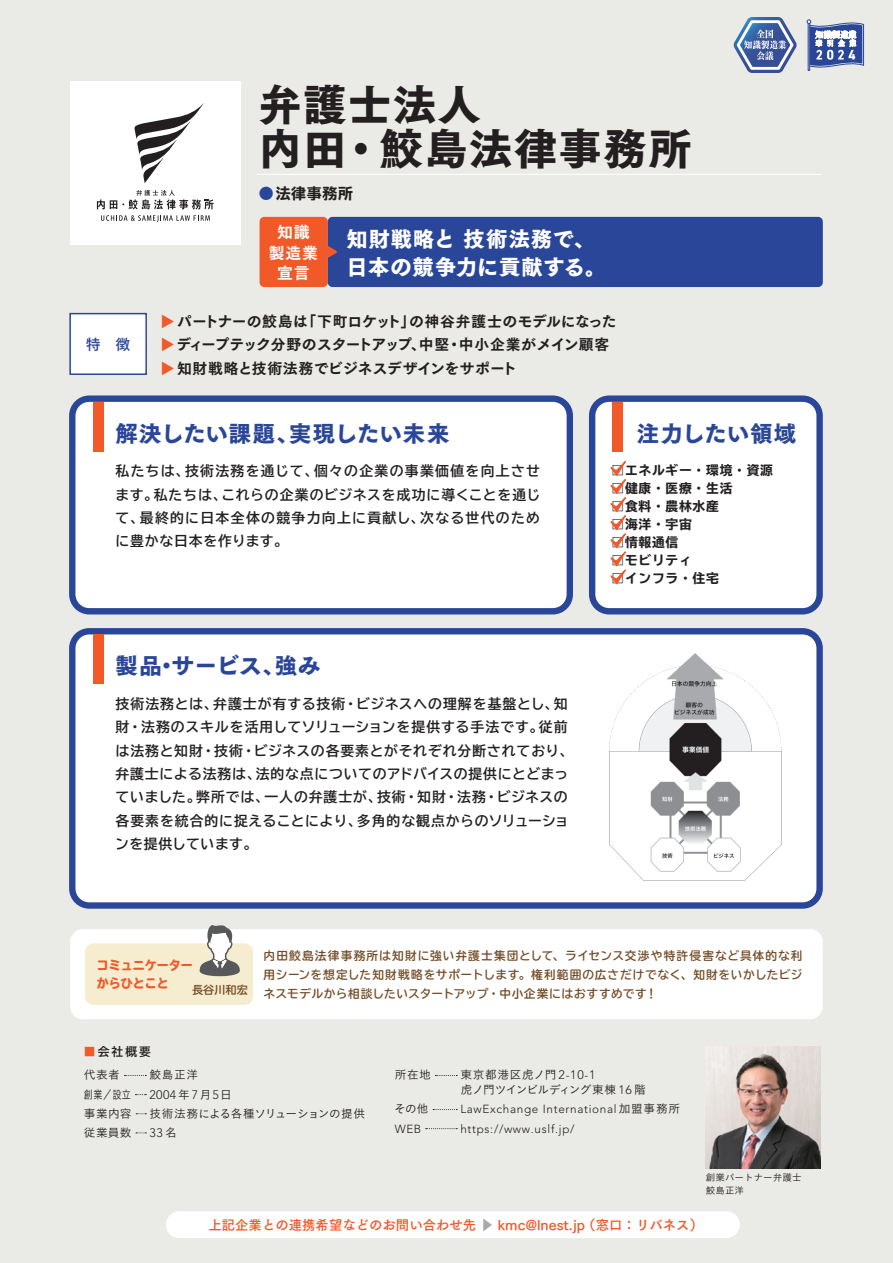
<style>
.page{position:relative;width:893px;height:1263px;background:#eaeae6}
.page>*{position:absolute;margin:0;border:0;box-sizing:border-box;transform-origin:0 0}
.t1{font:43.05px/44.1px "Tsuku Go Pro H";letter-spacing:.04em;color:#231f20}
.t2{font:22.35px "Tsuku Go Pro H";letter-spacing:.03em;color:#2a4698}
.t3{font:21.3px/28.2px "Tsuku Go Pro H";letter-spacing:.035em;color:#fff}
.t4{font:15.9px/20.7px "Tsuku Go Pro E";letter-spacing:.05em;color:#fff;text-align:center}
.t5{font:14.85px "Tsuku Go Pro E";color:#231f20}
.t6{font:14.85px "Tsuku Go Pro E";letter-spacing:-.02em;color:#231f20}
.t7{font:700 expanded 14.85px "TBUD Go Std";letter-spacing:.05em;color:#231f20}
.t8{font:14.85px "Tsuku Go Pro E";color:#f15929}
.t9{font:14.85px "Tsuku Go Pro B";color:#2a4698}
.t10{font:700 13.8px/23.4px "TBUD Go Std";letter-spacing:.06em;color:#231f20;text-align:justify}
.t11{font:13.35px "Tsuku Go Pro B";color:#f15929}
.t12{font:700 expanded 12.75px "TBUD Go Std";letter-spacing:.06em;color:#231f20}
.t13{font:800 12.75px/17.9px "TBUDR Go Std";color:#f15929;scale:.94 1}
.t14{font:300 12.3px "Avenir LT Pro";letter-spacing:.04em;color:#231f20}
.t15{font:700 11.7px/19.2px "TBUDR Go Std";letter-spacing:.065em;color:#744c27}
.t16{font:300 11.7px "Avenir LT Pro";letter-spacing:.06em;color:#231f20}
.t17{font:700 11.7px "TBUDR Go Std";letter-spacing:.035em;color:#744c27}
.t18{font:11.7px/14.9px "Koburina Go Std W3";letter-spacing:-.015em;color:#231f20}
.t19{font:11.7px "Koburina Go Std W3";letter-spacing:.01em;color:#231f20}
.t20{font:11.7px "Koburina Go Std W3";letter-spacing:-.02em;color:#231f20}
.t21{font:11.7px "Koburina Go Std W3";letter-spacing:.01em;color:#231f20;scale:.78 1}
.t22{font:700 11.7px "TBUD Go Std";color:#231f20}
.t23{font:700 11.1px "TBUDR Go Std";color:#744c27}
.t24{font:9.6px/12.5px "Koburina Go Std W3";color:#231f20}
.s1{color:#2a4698}
.s2{font-family:"TBUD Go Std Super";font-weight:300;font-stretch:normal}
.s3{color:#f15929}
.s4{font-family:"Koburina Go Std W3";font-weight:400;font-size:11.7px}
.s5{font-family:"Avenir LT Pro";font-weight:300;font-size:12.3px}
.s6{font-family:"Avenir LT Pro";font-weight:300}
.s7{font-family:"Koburina Go Std W3";font-weight:400}
.s8{color:#a8a9ad}
</style>
<div class="page">
<img style="left:706px;top:1046px;width:114px;height:122px">
<div style="left:72px;top:399px;width:498px;height:212px;background:#fff;border-radius:17px"></div>
<div style="left:69px;top:395px;width:504px;height:219px;border:6px solid #2a4698;border-radius:17px"></div>
<div style="left:94px;top:402px;width:10px;height:50px;background:#f15929"></div>
<div style="left:592px;top:399px;width:228px;height:212px;background:#fff;border-radius:17px"></div>
<div style="left:589px;top:395px;width:234px;height:219px;border:6px solid #2a4698;border-radius:17px"></div>
<div style="left:612px;top:402px;width:11px;height:50px;background:#f15929"></div>
<div style="left:260px;top:217px;width:68px;height:70px;background:#f15929;border-radius:5px"></div>
<div style="left:328px;top:217px;width:495px;height:70px;background:#2a4698;border-radius:5px"></div>
<svg style="left:327px;top:243px;width:10px;height:17px"></svg>
<div style="left:70px;top:81px;width:170px;height:163px;background:#fff"></div>
<svg style="left:134px;top:103px;width:70px;height:80px"></svg>
<svg style="left:101px;top:215px;width:109px;height:7px"></svg>
<svg style="left:97px;top:190px;width:117px;height:19px"></svg>
<hr style="left:257px;top:174px;width:565px;height:1px;background:#fff">
<div style="left:70px;top:314px;width:76px;height:60px;background:#fff"></div>
<div style="left:69px;top:313px;width:78px;height:62px;border:1px solid #2a4698"></div>
<div style="left:72px;top:631px;width:748px;height:274px;background:#fff;border-radius:17px"></div>
<div style="left:69px;top:628px;width:754px;height:281px;border:6px solid #2a4698;border-radius:17px"></div>
<div style="left:94px;top:634px;width:10px;height:50px;background:#f15929"></div>
<svg style="left:610px;top:461px;width:16px;height:124px"></svg>
<svg style="left:124px;top:1075px;width:22px;height:1px"></svg>
<svg style="left:435px;top:1075px;width:22px;height:1px"></svg>
<svg style="left:433px;top:1109px;width:24px;height:1px"></svg>
<svg style="left:426px;top:1128px;width:31px;height:1px"></svg>
<img style="left:610px;top:654px;width:171px;height:226px">
<div style="left:70px;top:929px;width:753px;height:90px;background:#fff;border-radius:13px"></div>
<div style="left:85px;top:943px;width:168px;height:62px;background:#f6edd0;border-radius:9px"></div>
<svg style="left:200px;top:925px;width:40px;height:51px"></svg>
<svg style="left:733px;top:17px;width:64px;height:56px"></svg>
<svg style="left:807px;top:19px;width:57px;height:52px"></svg>
<div style="left:166px;top:1211px;width:574px;height:27px;background:#fff;border-radius:13px"></div>
<p class="t9" style="left:86px;top:331px;width:46px">特　徴</p>
<h1 class="t1" style="left:259px;top:84px;width:434px">弁護士法人<br>内田・鮫島法律事務所</h1>
<p class="t7" style="left:259px;top:185px;width:96px"><span class="s1">●</span>法律事務所</p>
<p class="t4" style="left:269px;top:220px;width:51px">知識製造業宣言</p>
<h3 class="t3" style="left:347px;top:226px;width:261px">知財戦略と 技術法務で、日本の競争力に貢献する。</h3>
<p class="t8" style="left:181px;top:314px;width:16px;rotate:90deg">▲</p>
<p class="t5" style="left:177px;top:308px;width:441px">パートナーの鮫島は「下町ロケット」の神谷弁護士のモデルになった</p>
<p class="t8" style="left:181px;top:337px;width:16px;rotate:90deg">▲</p>
<p class="t6" style="left:176px;top:331px;width:434px">ディープテック分野のスタートアップ、中堅・中小企業がメイン顧客</p>
<p class="t8" style="left:181px;top:360px;width:16px;rotate:90deg">▲</p>
<p class="t5" style="left:177px;top:355px;width:341px">知財戦略と技術法務でビジネスデザインをサポート</p>
<h2 class="t2" style="left:116px;top:421px;width:335px">解決したい課題、実現したい未来</h2>
<h2 class="t2" style="left:637px;top:421px;width:161px">注力したい領域</h2>
<p class="t10" style="left:115px;top:459px;width:426px">私たちは、技術法務を通じて、個々の企業の事業価値を向上させます。私たちは、これらの企業のビジネスを成功に導くことを通じて、最終的に日本全体の競争力向上に貢献し、次なる世代のために豊かな日本を作ります。</p>
<h2 class="t2" style="left:116px;top:653px;width:206px">製品・サービス、強み</h2>
<p class="t10" style="left:115px;top:692px;width:460px;text-align:left">技術法務とは、弁護士が有する技術・ビジネスへの理解を基盤とし、知財・法務のスキルを活用してソリューションを提供する手法です。従前は法務と知財・技術・ビジネスの各要素とがそれぞれ分断されており、弁護士による法務は、法的な点についてのアドバイスの提供にとどまっていました。弊所では、一人の弁護士が、技術・知財・法務・ビジネスの各要素を統合的に捉えることにより、多角的な観点からのソリューションを提供しています。</p>
<p class="t12" style="left:611px;top:463px;width:163px"><span class="s2">□</span>エネルギー・環境・資源</p>
<p class="t12" style="left:611px;top:481px;width:122px"><span class="s2">□</span>健康・医療・生活</p>
<p class="t12" style="left:611px;top:499px;width:109px"><span class="s2">□</span>食料・農林水産</p>
<p class="t12" style="left:611px;top:517px;width:82px"><span class="s2">□</span>海洋・宇宙</p>
<p class="t12" style="left:611px;top:535px;width:68px"><span class="s2">□</span>情報通信</p>
<p class="t12" style="left:611px;top:553px;width:82px"><span class="s2">□</span>モビリティ</p>
<p class="t12" style="left:611px;top:571px;width:109px"><span class="s2">□</span>インフラ・住宅</p>
<p class="t13" style="left:97px;top:957px;width:104px">コミュニケーターからひとこと</p>
<p class="t15" style="left:264px;top:946px;width:540px">内田鮫島法律事務所は知財に強い弁護士集団として、ライセンス交渉や特許侵害など具体的な利用シーンを想定した知財戦略をサポートします。権利範囲の広さだけでなく、知財をいかしたビジ</p>
<p class="t23" style="left:192px;top:980px;width:57px">長谷川和宏</p>
<p class="t17" style="left:264px;top:984px;width:395px">ネスモデルから相談したいスタートアップ・中小企業にはおすすめです！</p>
<p class="t22" style="left:84px;top:1042px;width:68px"><span class="s3">■</span>会社概要</p>
<p class="t19" style="left:84px;top:1066px;width:38px">代表者</p>
<p class="t19" style="left:149px;top:1066px;width:50px">鮫島正洋</p>
<p class="t21" style="left:84px;top:1085px;width:62px">創業／設立</p>
<p class="t14" style="left:149px;top:1087px;width:84px">2004<span class="s4">年</span>7<span class="s4">月</span>5<span class="s4">日</span></p>
<p class="t19" style="left:84px;top:1104px;width:49px">事業内容</p>
<p class="t20" style="left:149px;top:1104px;width:217px">技術法務による各種ソリューションの提供</p>
<p class="t19" style="left:84px;top:1123px;width:49px">従業員数</p>
<p class="t14" style="left:149px;top:1125px;width:29px">33<span class="s4">名</span></p>
<p class="t19" style="left:395px;top:1066px;width:38px">所在地</p>
<p class="t18" style="left:460px;top:1067px;width:187px">東京都港区虎ノ門 <span class="s5">2</span><span class="s6">-</span><span class="s5">10</span><span class="s6">-</span><span class="s5">1<br></span>虎ノ門ツインビルディング東棟 <span class="s5">16</span> 階</p>
<p class="t19" style="left:394px;top:1100px;width:36px">その他</p>
<p class="t16" style="left:460px;top:1102px;width:221px">LawExchange International <span class="s7">加盟事務所</span></p>
<p class="t16" style="left:395px;top:1121px;width:28px">WEB</p>
<p class="t16" style="left:460px;top:1121px;width:116px">https://www.uslf.jp/</p>
<p class="t11" style="left:208px;top:1213px;width:496px">上記企業との連携希望などのお問い合わせ先 <span class="s8">▶</span> kmc@lnest.jp （窓口：リバネス）</p>
<p class="t24" style="left:706px;top:1171px;width:97px">創業パートナー弁護士鮫島正洋</p>
</div>
